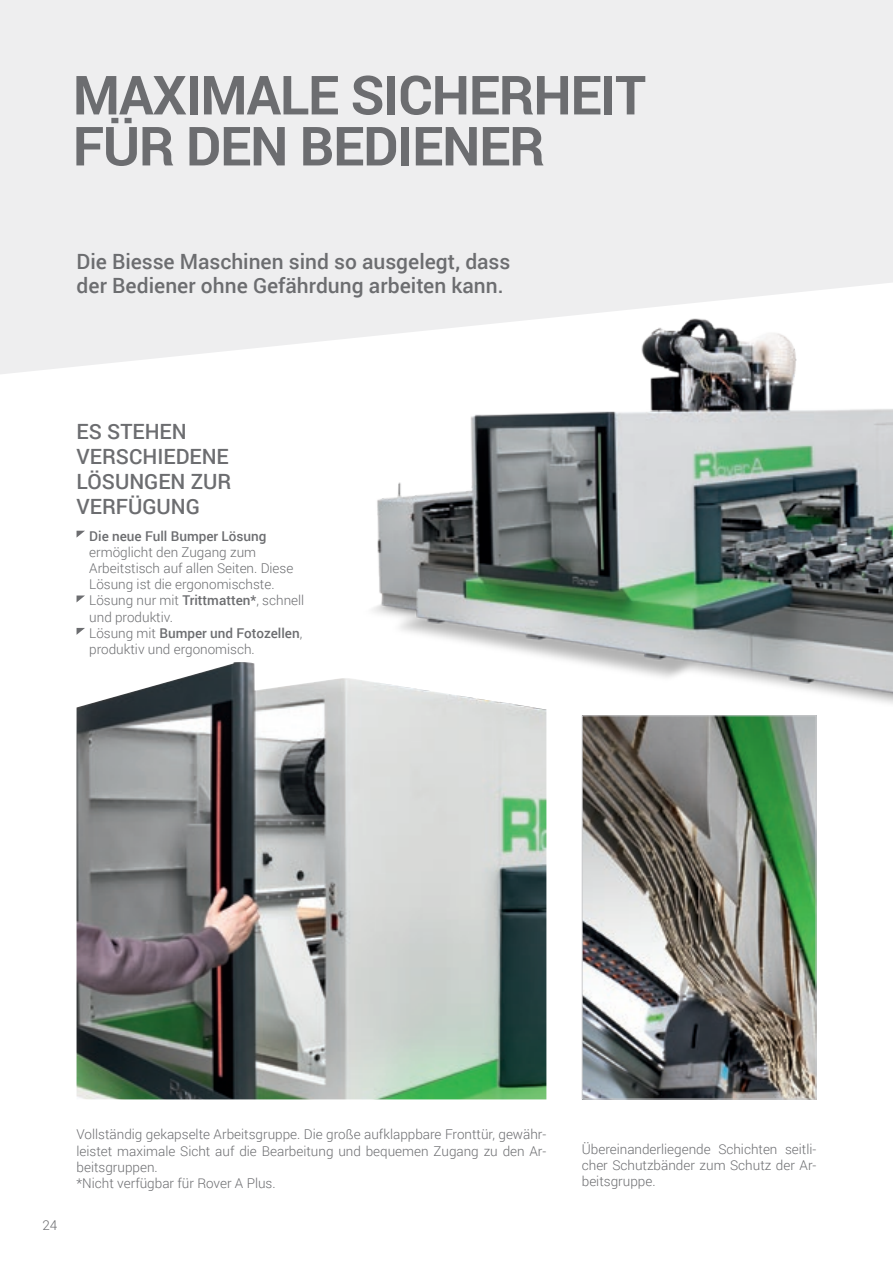
<style>
.page{position:relative;width:893px;height:1263px;background:#fff}
.page>*{position:absolute;margin:0;border:0;box-sizing:border-box;transform-origin:0 0}
.t1{font:700 54px/51px "Roboto";letter-spacing:-.02em;color:#6c6d70}
.t2{font:500 21px/25.2px "Roboto";color:#6c6d70}
.t3{font:300 13.5px/16.2px "Roboto";color:#6c6d70}
.s1{font-weight:500}
</style>
<div class="page">
<div style="left:0;top:0;width:893px;height:374px;background:#eeeeef"></div>
<img style="left:360px;top:304px;width:533px;height:400px">
<img style="left:77px;top:662px;width:469px;height:437px">
<img style="left:584px;top:717px;width:230px;height:380px">
<div style="left:582px;top:715px;width:234px;height:384px;border:1px solid #c9cacc"></div>
<svg style="left:77px;top:531px;width:8px;height:6px"></svg>
<svg style="left:77px;top:595px;width:8px;height:7px"></svg>
<svg style="left:77px;top:628px;width:8px;height:7px"></svg>
<p class="t1" style="left:73px;top:68px;width:575px">MAXIMALE SICHERHEIT<br>FÜR DEN BEDIENER</p>
<p class="t2" style="left:77px;top:248px;width:435px;line-height:24px">Die Biesse Maschinen sind so ausgelegt, dass der Bediener ohne Gefährdung arbeiten kann.</p>
<p class="t2" style="left:77px;top:418px;width:156px">ES STEHEN<br>VERSCHIEDENE<br>LÖSUNGEN ZUR<br>VERFÜGUNG</p>
<p class="t3" style="left:89px;top:527px;width:206px"><span class="s1">Die neue Full Bumper Lösung </span>ermöglicht den Zugang zum<br>Arbeitstisch auf allen Seiten. Diese<br>Lösung ist die ergonomischste.</p>
<p class="t3" style="left:89px;top:592px;width:216px">Lösung nur mit <span class="s1">Trittmatten*</span>, schnell und produktiv.</p>
<p class="t3" style="left:89px;top:624px;width:215px">Lösung mit <span class="s1">Bumper und Fotozellen</span>, produktiv und ergonomisch.</p>
<p class="t3" style="left:42px;top:1216px;width:16px">24</p>
<p class="t3" style="left:77px;top:1126px;width:471px;text-align:justify">Vollständig gekapselte Arbeitsgruppe. Die große aufklappbare Fronttür, gewähr&shy;leistet maximale Sicht auf die Bearbeitung und bequemen Zugang zu den Ar&shy;beitsgruppen.</p>
<p class="t3" style="left:77px;top:1174px;width:201px">*Nicht verfügbar für Rover A Plus.</p>
<p class="t3" style="left:582px;top:1140px;width:236px;text-align:justify">Übereinanderliegende Schichten seitli&shy;cher Schutzbänder zum Schutz der Ar&shy;beitsgruppe.</p>
</div>
